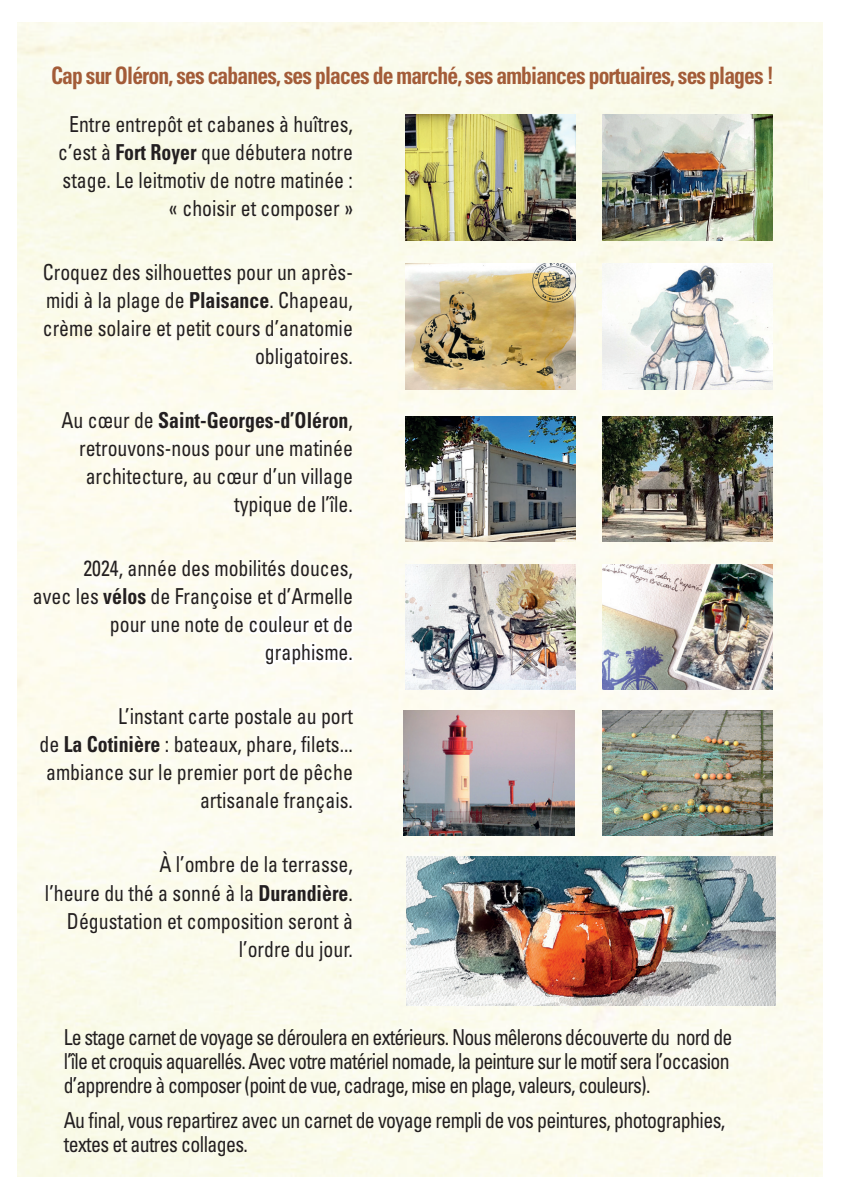
<style>
.page{position:relative;width:842px;height:1191px;background:#fff}
.page>*{position:absolute;margin:0;border:0;box-sizing:border-box;transform-origin:0 0}
.t1{font:700 condensed 24px "Univers LT Std";letter-spacing:-.04em;color:#a35c38;scale:.9 1}
.t2{font:condensed 22px/28px "Univers LT Std";color:#231f20;text-align:right;scale:.9 1}
.t3{font:condensed 22px/24px "Univers LT Std";letter-spacing:-.04em;color:#231f20;scale:.9 1}
.t4{font:condensed 22px/24px "Univers LT Std";letter-spacing:-.03em;color:#231f20;scale:.9 1}
.s1{font-weight:700}
.s2{color:#fff}
</style>
<div class="page">
<div style="left:17px;top:23px;width:805px;height:1153px;background:#fbfbed"></div>
<img style="left:405px;top:416px;width:170px;height:125px">
<img style="left:405px;top:115px;width:170px;height:125px">
<img style="left:405px;top:264px;width:170px;height:125px">
<img style="left:405px;top:564px;width:170px;height:126px">
<img style="left:404px;top:710px;width:170px;height:126px">
<img style="left:407px;top:856px;width:368px;height:149px">
<img style="left:602px;top:564px;width:170px;height:126px">
<img style="left:602px;top:264px;width:170px;height:125px">
<img style="left:602px;top:115px;width:170px;height:125px">
<img style="left:602px;top:710px;width:170px;height:126px">
<img style="left:602px;top:416px;width:170px;height:125px">
<p class="t1" style="left:51px;top:61px;width:805px">Cap sur Oléron, ses cabanes, ses places de marché, ses ambiances portuaires, ses plages !</p>
<p class="t2" style="left:58px;top:110px;width:329px">Entre entrepôt et cabanes à huîtres, c’est à <span class="s1">Fort Royer</span> que débutera notre stage. Le leitmotiv de notre matinée : « choisir et composer »</p>
<p class="t2" style="left:43px;top:258px;width:346px">Croquez des silhouettes pour un après&shy;midi à la plage de <span class="s1">Plaisance</span>. Chapeau, crème solaire et petit cours d’anatomie obligatoires.</p>
<p class="t2" style="left:61px;top:406px;width:325px">Au cœur de <span class="s1">Saint-Georges-d’Oléron</span>, retrouvons-nous pour une matinée architecture, au cœur d’un village typique de l’île.</p>
<p class="t2" style="left:33px;top:554px;width:357px">2024, année des mobilités douces,<br>avec les <span class="s1">vélos</span> de Françoise et d’Armelle pour une note de <span class="s2">couleur et de graphisme.</span></p>
<p class="t2" style="left:39px;top:702px;width:350px">L’instant carte postale au port<br>de <span class="s1">La Cotinière</span> : bateaux, phare, filets... ambiance sur le premier port de pêche artisanale français.</p>
<p class="t2" style="left:45px;top:850px;width:344px">À l’ombre de la terrasse,<br>l’heure du thé a sonné à la <span class="s1">Durandière</span>.<br>Dégustation et composition seront à l’ordre du jour.</p>
<p class="t3" style="left:64px;top:1024px;width:744px">Le stage carnet de voyage se déroulera en extérieurs. Nous mêlerons découverte du nord de l’île et croquis aquarellés. Avec votre matériel nomade, la peinture sur le motif sera l’occasion d’apprendre à composer (point de vue, cadrage, mise en plage, valeurs, couleurs).</p>
<p class="t4" style="left:64px;top:1107px;width:736px">Au final, vous repartirez avec un carnet de voyage rempli de vos peintures, photographies, textes et autres collages.</p>
</div>
